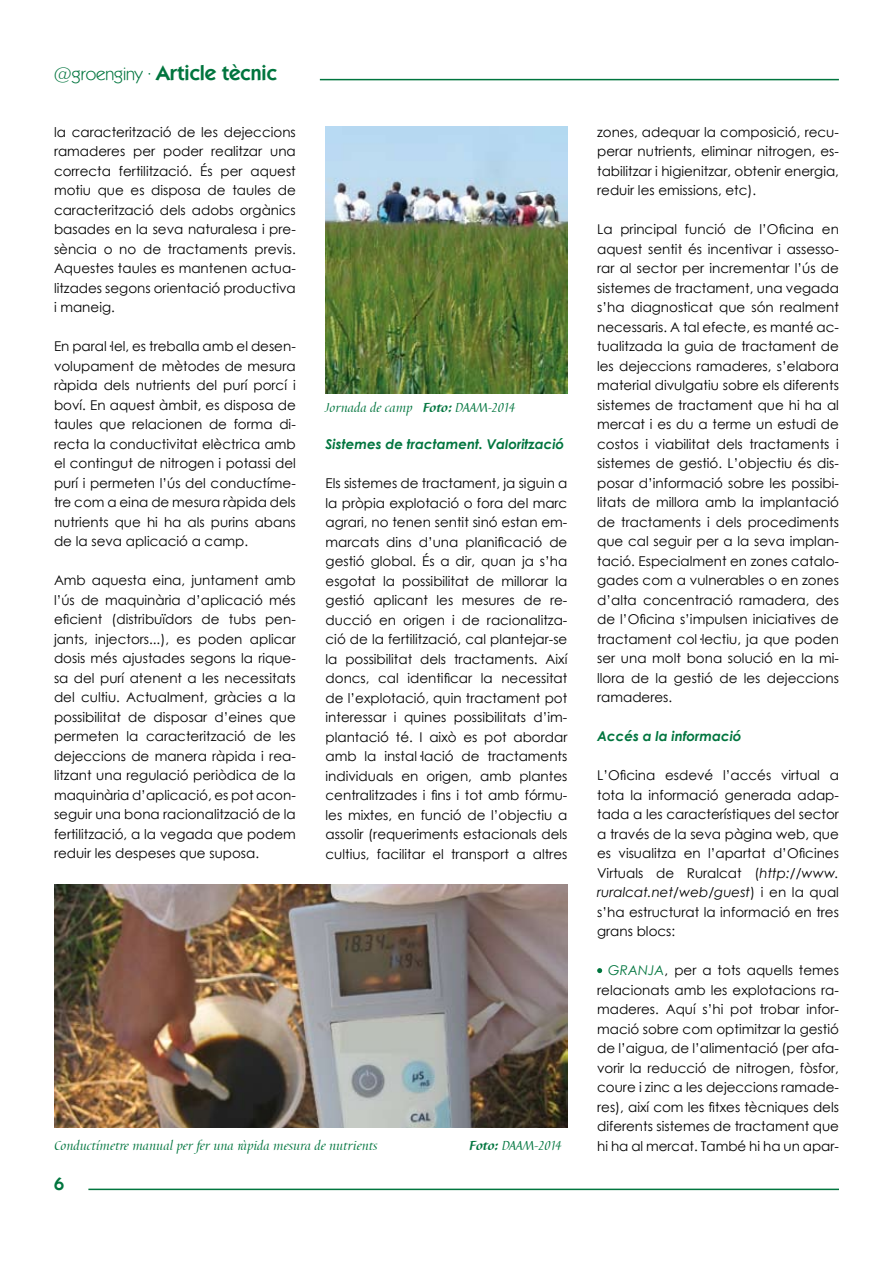
<style>
.page{position:relative;width:893px;height:1263px;background:#fff}
.page>*{position:absolute;margin:0;border:0;box-sizing:border-box;transform-origin:0 0}
.t1{font:600 21px "Kabel IT Cby BT";color:#00753e}
.t2{font:13.5px/19.5px "Century Gothic";color:#000;text-align:justify}
.t3{font:italic 13.5px "Barbedor T";color:#00753e}
.t4{font:italic 700 13.5px "Century Gothic";color:#00753e}
.s1{font-weight:400;font-size:18px}
.s2{font-weight:700}
.s3{font-style:italic}
.s4{font-style:italic;color:#00753e}
</style>
<div class="page">
<hr style="left:88px;top:1188px;width:751px;height:2px;background:#00753e">
<hr style="left:320px;top:79px;width:519px;height:1px;background:#00753e">
<svg style="left:597px;top:968px;width:5px;height:5px"></svg>
<img style="left:326px;top:126px;width:241px;height:267px">
<img style="left:54px;top:884px;width:513px;height:243px">
<h1 class="t1" style="left:54px;top:59px;width:224px"><span class="s1">@groenginy ·</span> Article tècnic</h1>
<p class="t2" style="left:54px;top:122px;width:243px">la caracterització de les dejeccions ramaderes per poder realitzar una correcta fertilització. És per aquest motiu que es disposa de taules de caracterització dels adobs orgànics basades en la seva naturalesa i pre&shy;sència o no de tractaments previs.<br>Aquestes taules es mantenen actua&shy;litzades segons orientació productiva i maneig.</p>
<p class="t2" style="left:54px;top:336px;width:243px">En paral·lel, es treballa amb el desen&shy;volupament de mètodes de mesura ràpida dels nutrients del purí porcí i boví. En aquest àmbit, es disposa de taules que relacionen de forma di&shy;recta la conductivitat elèctrica amb el contingut de nitrogen i potassi del purí i permeten l’ús del conductíme&shy;tre com a eina de mesura ràpida dels nutrients que hi ha als purins abans de la seva aplicació a camp.</p>
<p class="t2" style="left:54px;top:570px;width:243px">Amb aquesta eina, juntament amb l’ús de maquinària d’aplicació més eficient (distribuïdors de tubs pen&shy;jants, injectors...), es poden aplicar dosis més ajustades segons la rique&shy;sa del purí atenent a les necessitats del cultiu. Actualment, gràcies a la possibilitat de disposar d’eines que permeten la caracterització de les dejeccions de manera ràpida i rea&shy;litzant una regulació periòdica de la maquinària d’aplicació, es pot acon&shy;seguir una bona racionalització de la fertilització, a la vegada que podem reduir les despeses que suposa.</p>
<p class="t3" style="left:326px;top:400px;width:191px">Jornada de camp <span class="s2">Foto:</span> DAAM-2014</p>
<p class="t4" style="left:326px;top:434px;width:240px">Sistemes de tractament. Valorització</p>
<p class="t2" style="left:326px;top:473px;width:243px">Els sistemes de tractament, ja siguin a la pròpia explotació o fora del marc agrari, no tenen sentit sinó estan em&shy;marcats dins d’una planificació de gestió global. És a dir, quan ja s’ha esgotat la possibilitat de millorar la gestió aplicant les mesures de re&shy;ducció en origen i de racionalitza&shy;ció de la fertilització, cal plantejar-se la possibilitat dels tractaments. Així doncs, cal identificar la necessitat de l’explotació, quin tractament pot interessar i quines possibilitats d’im&shy;plantació té. I això es pot abordar amb la instal·lació de tractaments individuals en origen, amb plantes centralitzades i fins i tot amb fórmu&shy;les mixtes, en funció de l’objectiu a assolir (requeriments estacionals dels cultius, facilitar el transport a altres</p>
<p class="t3" style="left:54px;top:1138px;width:325px">Conductímetre manual per fer una ràpida mesura de nutrients</p>
<p class="t3" style="left:469px;top:1138px;width:94px"><span class="s2">Foto:</span> DAAM-2014</p>
<p class="t2" style="left:597px;top:122px;width:243px">zones, adequar la composició, recu&shy;perar nutrients, eliminar nitrogen, es&shy;tabilitzar i higienitzar, obtenir energia, reduir les emissions, etc).</p>
<p class="t2" style="left:597px;top:219px;width:243px">La principal funció de l’Oficina en aquest sentit és incentivar i assesso&shy;rar al sector per incrementar l’ús de sistemes de tractament, una vegada s’ha diagnosticat que són realment necessaris. A tal efecte, es manté ac&shy;tualitzada la guia de tractament de les dejeccions ramaderes, s’elabora material divulgatiu sobre els diferents sistemes de tractament que hi ha al mercat i es du a terme un estudi de costos i viabilitat dels tractaments i sistemes de gestió. L’objectiu és dis&shy;posar d’informació sobre les possibi&shy;litats de millora amb la implantació de tractaments i dels procediments que cal seguir per a la seva implan&shy;tació. Especialment en zones catalo&shy;gades com a vulnerables o en zones d’alta concentració ramadera, des de l’Oficina s’impulsen iniciatives de tractament col·lectiu, ja que poden ser una molt bona solució en la mi&shy;llora de la gestió de les dejeccions ramaderes.</p>
<p class="t4" style="left:597px;top:726px;width:146px">Accés a la informació</p>
<p class="t2" style="left:597px;top:765px;width:243px">L’Oficina esdevé l’accés virtual a tota la informació generada adap&shy;tada a les característiques del sector a través de la seva pàgina web, que es visualitza en l’apartat d’Oficines Virtuals de Ruralcat (<span class="s3">http://www. ruralcat.net/web/guest</span>) i en la qual s’ha estructurat la informació en tres grans blocs:</p>
<p class="t2" style="left:597px;top:960px;width:243px;text-indent:11px"><span class="s4">GRANJA</span>, per a tots aquells temes relacionats amb les explotacions ra&shy;maderes. Aquí s’hi pot trobar infor&shy;mació sobre com optimitzar la gestió de l’aigua, de l’alimentació (per afa&shy;vorir la reducció de nitrogen, fòsfor, coure i zinc a les dejeccions ramade&shy;res), així com les fitxes tècniques dels diferents sistemes de tractament que hi ha al mercat. També hi ha un apar-</p>
</div>
